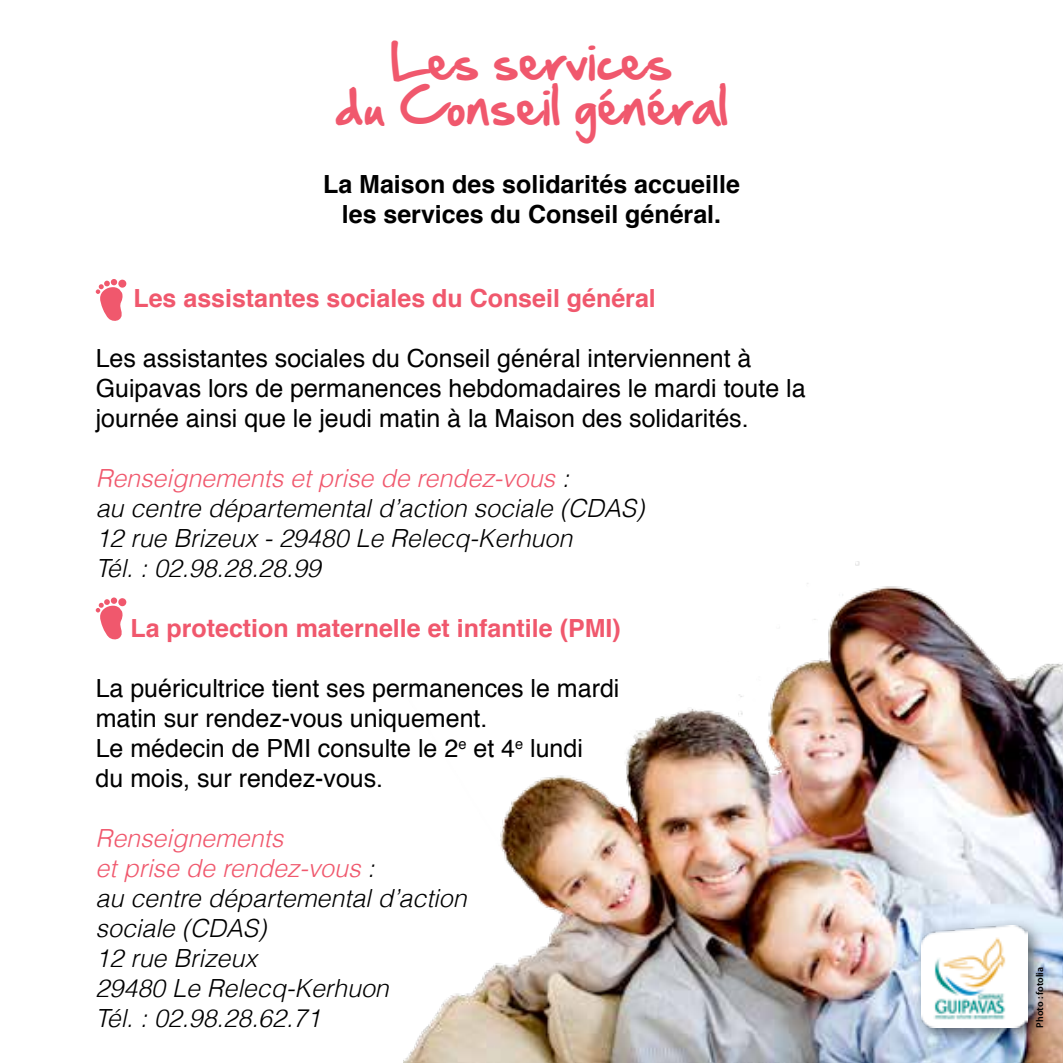
<style>
.page{position:relative;width:1063px;height:1063px;background:#fff}
.page>*{position:absolute;margin:0;border:0;box-sizing:border-box;transform-origin:0 0}
.t1{font:45px/45px "Hand Of Sean";color:#f0586d;text-align:center}
.t2{font:25px/30px "Helvetica";color:#000}
.t3{font:italic 300 25px/30px "Helvetica";color:#000}
.t4{font:700 25px "Helvetica";color:#f0586d}
.t5{font:700 25px/30px "Helvetica";color:#000;text-align:center}
.t6{font:600 10px "Myriad Pro";color:#000}
.s1{color:#f0586d}
</style>
<div class="page">
<img style="left:403px;top:561px;width:660px;height:502px">
<div style="left:913px;top:918px;width:134px;height:128px;background:#000;opacity:.55"></div>
<img style="left:921px;top:926px;width:107px;height:102px">
<div style="left:118px;top:280px;width:8px;height:8px;background:#f0586d;border-radius:50%"></div>
<svg style="left:96px;top:279px;width:27px;height:42px"></svg>
<div style="left:118px;top:598px;width:8px;height:8px;background:#f0586d;border-radius:50%"></div>
<div style="left:111px;top:597px;width:6px;height:7px;background:#f0586d;border-radius:50%"></div>
<svg style="left:96px;top:599px;width:27px;height:41px"></svg>
<h1 class="t1" style="left:335px;top:38px;width:395px">Les services<br>du Conseil général</h1>
<p class="t5" style="left:323px;top:169px;width:418px">La Maison des solidarités accueille les services du Conseil général.</p>
<p class="t4" style="left:133px;top:278px;width:524px">Les assistantes sociales du Conseil général</p>
<p class="t2" style="left:96px;top:344px;width:712px">Les assistantes sociales du Conseil général interviennent à<br>Guipavas lors de permanences hebdomadaires le mardi toute la journée ainsi que le jeudi matin à la Maison des solidarités.</p>
<p class="t3" style="left:96px;top:463px;width:550px"><span class="s1">Renseignements et prise de rendez-vous</span> :<br>au centre départemental d’action sociale (CDAS)<br>12 rue Brizeux - 29480 Le Relecq-Kerhuon<br>Tél. : 02.98.28.28.99</p>
<p class="t4" style="left:130px;top:608px;width:492px">La protection maternelle et infantile (PMI)</p>
<p class="t2" style="left:96px;top:674px;width:525px">La puéricultrice tient ses permanences le mardi matin sur rendez-vous uniquement.<br>Le médecin de PMI consulte le 2<sup>e</sup> et 4<sup>e</sup> lundi<br>du mois, sur rendez-vous.</p>
<p class="t3" style="left:96px;top:823px;width:372px"><span class="s1">Renseignements<br>et prise de rendez-vous</span> :<br>au centre départemental d’action sociale (CDAS)<br>12 rue Brizeux<br>29480 Le Relecq-Kerhuon<br>Tél. : 02.98.28.62.71</p>
<p class="t6" style="left:1033px;top:1028px;width:62px;rotate:-90deg">Photo : fotolia</p>
</div>
